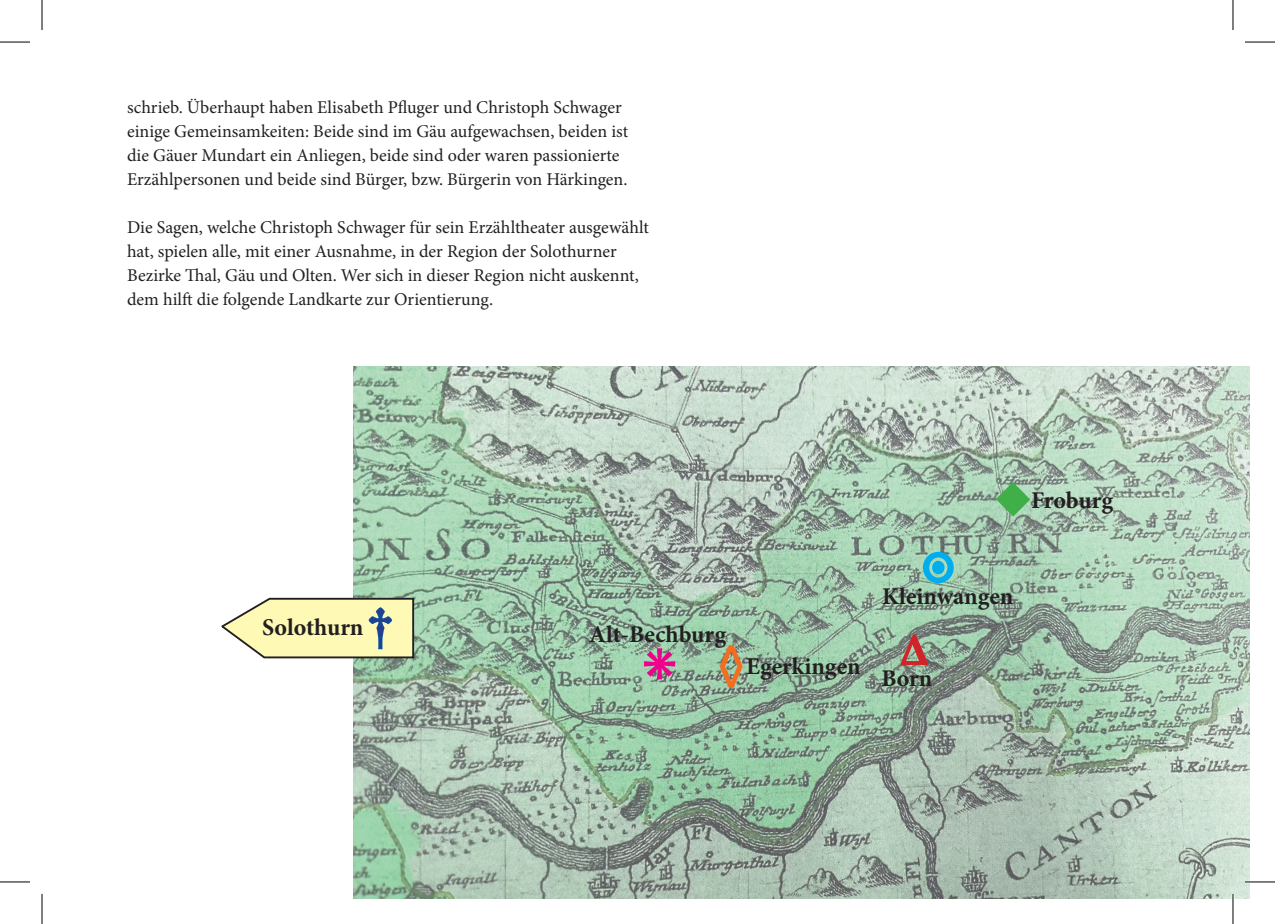
<style>
.page{position:relative;width:1275px;height:924px;background:#fff}
.page>*{position:absolute;margin:0;border:0;box-sizing:border-box;transform-origin:0 0}
.t1{font:700 condensed 79.2px "Minion Pro";color:#00aeef}
.t2{font:700 condensed 62.8px "Minion Pro";color:#40ae49}
.t3{font:700 condensed 55.2px "Minion Pro";color:#253f8e}
.t4{font:700 53.2px "Minion Pro";color:#ed028c}
.t5{font:700 24px "Minion Pro";color:#231f20}
.t6{font:18px/24px "Minion Pro";color:#231f20}
.s1{font-stretch:condensed;font-size:53.2px;color:#f36e21}
</style>
<div class="page">
<img style="left:354px;top:367px;width:896px;height:531px">
<svg style="left:643px;top:647px;width:33px;height:33px"></svg>
<svg style="left:922px;top:550px;width:32px;height:33px"></svg>
<svg style="left:991px;top:477px;width:43px;height:44px;background:#8abe94"></svg>
<svg style="left:221px;top:596px;width:194px;height:63px;background:#e9e6b4"></svg>
<svg style="left:719px;top:644px;width:25px;height:44px"></svg>
<svg style="left:900px;top:633px;width:28px;height:32px"></svg>
<hr style="left:1245px;top:880px;width:30px;height:2px;background:#fff">
<hr style="left:1231px;top:893px;width:3px;height:30px;background:#fff">
<hr style="left:0;top:42px;width:30px;height:1px;background:#000">
<hr style="left:1245px;top:42px;width:30px;height:1px;background:#000">
<hr style="left:0;top:881px;width:30px;height:1px;background:#000">
<hr style="left:1245px;top:881px;width:30px;height:1px;background:#000">
<hr style="left:42px;top:0;width:1px;height:30px;background:#000">
<hr style="left:42px;top:893px;width:1px;height:30px;background:#000">
<hr style="left:1232px;top:0;width:1px;height:30px;background:#000">
<hr style="left:1232px;top:893px;width:1px;height:30px;background:#000">
<p class="t6" style="left:127px;top:96px;width:503px">schrieb. Überhaupt haben Elisabeth Pfluger und Christoph Schwager einige Gemeinsamkeiten: Beide sind im Gäu aufgewachsen, beiden ist die Gäuer Mundart ein Anliegen, beide sind oder waren passionierte Erzählpersonen und beide sind Bürger, bzw. Bürgerin von Härkingen.</p>
<p class="t6" style="left:127px;top:216px;width:523px">Die Sagen, welche Christoph Schwager für sein Erzähltheater ausgewählt hat, spielen alle, mit einer Ausnahme, in der Region der Solothurner Bezirke Thal, Gäu und Olten. Wer sich in dieser Region nicht auskennt, dem hilft die folgende Landkarte zur Orientierung.</p>
<h1 class="t1" style="left:920px;top:508px;width:37px">◉</h1>
<h2 class="t2" style="left:998px;top:451px;width:31px">◆</h2>
<h3 class="t5" style="left:1031px;top:483px;width:84px">Froburg</h3>
<h3 class="t5" style="left:262px;top:610px;width:103px">Solothurn</h3>
<h3 class="t3" style="left:367px;top:586px;width:28px">†</h3>
<h3 class="t5" style="left:882px;top:578px;width:133px">Kleinwangen</h3>
<h3 class="t5" style="left:717px;top:649px;width:213px"><span class="s1">◊</span>Egerkingen <sup>∆</sup></h3>
<h3 class="t5" style="left:589px;top:617px;width:138px">Alt-Bechburg</h3>
<h3 class="t4" style="left:642px;top:623px;width:36px">✳</h3>
<h3 class="t5" style="left:881px;top:661px;width:53px">Born</h3>
</div>
